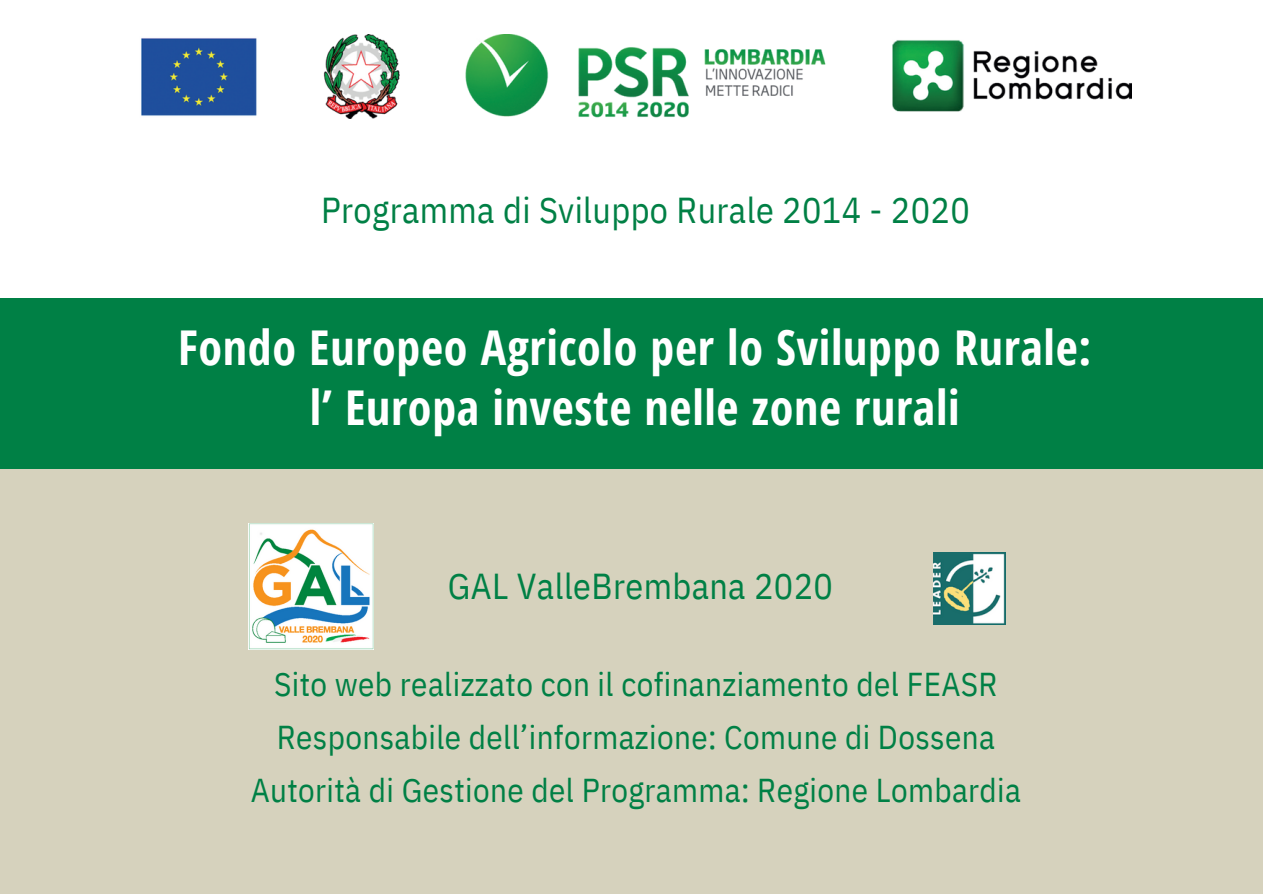
<style>
.page{position:relative;width:1263px;height:894px;background:#fff}
.page>*{position:absolute;margin:0;border:0;box-sizing:border-box;transform-origin:0 0}
.t1{font:700 48px/59.6px "Open Sans Condensed";letter-spacing:.015em;color:#fff;text-align:center}
.t2{font:36px "IBM Plex Sans Cond";letter-spacing:.01em;color:#008045}
.t3{font:33px/52.8px "IBM Plex Sans Cond";letter-spacing:.01em;color:#008045;text-align:center}
</style>
<div class="page">
<img style="left:0;top:34px;width:1263px;height:859px">
<img style="left:934px;top:552px;width:72px;height:72px">
<div style="left:0;top:298px;width:1263px;height:170px;background:#008045"></div>
<img style="left:139px;top:35px;width:992px;height:84px">
<img style="left:248px;top:523px;width:126px;height:126px">
<p class="t2" style="left:321px;top:185px;width:650px">Programma di Sviluppo Rurale 2014 - 2020</p>
<p class="t1" style="left:178px;top:317px;width:915px">Fondo Europeo Agricolo per lo Sviluppo Rurale: l’ Europa investe nelle zone rurali</p>
<p class="t2" style="left:448px;top:562px;width:387px">GAL ValleBrembana 2020</p>
<p class="t3" style="left:251px;top:657px;width:772px">Sito web realizzato con il cofinanziamento del FEASR<br>Responsabile dell’informazione: Comune di Dossena<br>Autorità di Gestione del Programma: Regione Lombardia</p>
</div>
